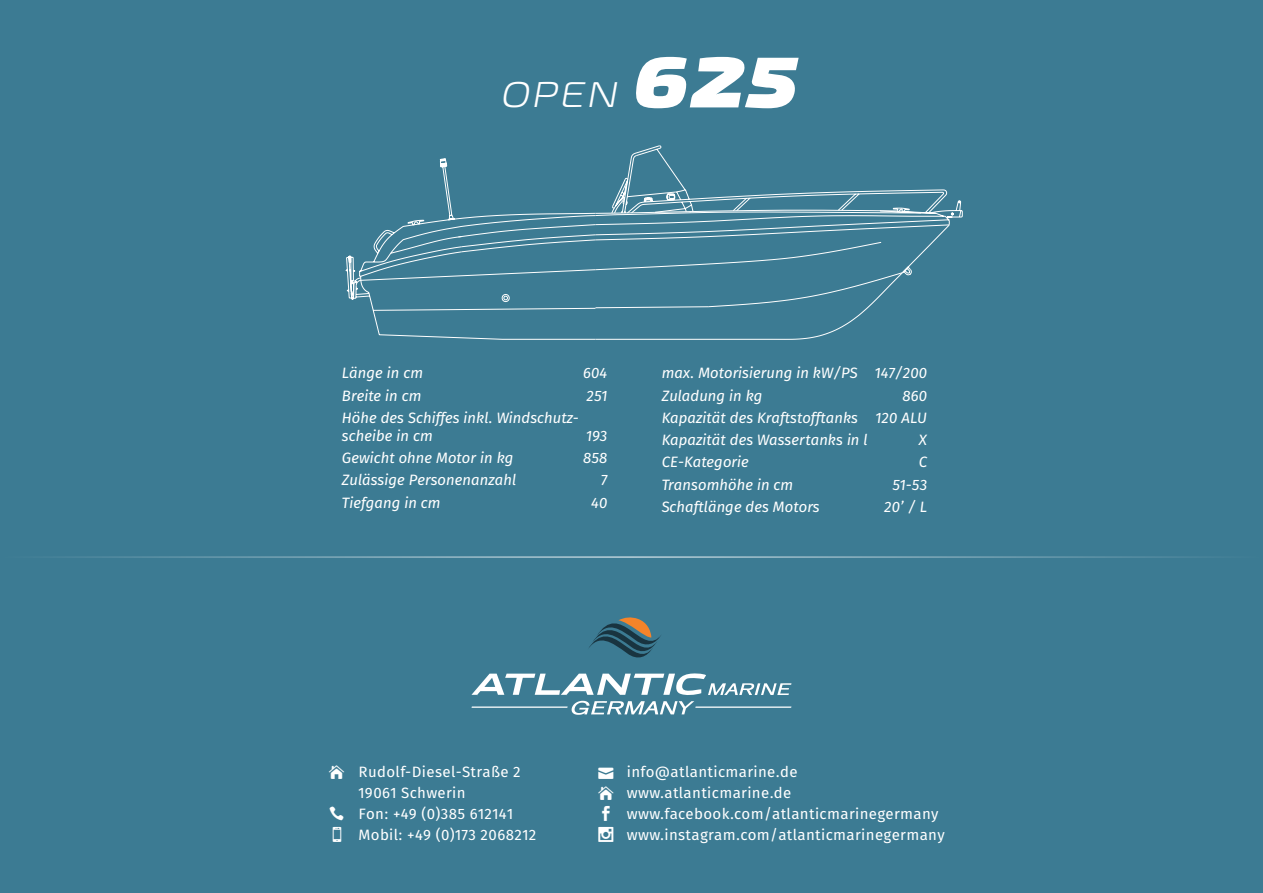
<style>
.page{position:relative;width:1263px;height:893px;background:#3c7b93}
.page>*{position:absolute;margin:0;border:0;box-sizing:border-box;transform-origin:0 0}
.t1{font:italic 300 expanded 36px "Exo 2";color:#fff}
.t2{font:italic 15px/22.2px "Fira Sans OT";color:#fff}
.t3{font:15px/21px "Fira Sans OT";letter-spacing:.025em;color:#fff}
.s1{font-weight:900;font-size:72px}
</style>
<div class="page">
<hr style="left:0;top:557px;width:1263px;height:1px;background:#fff">
<svg style="left:345px;top:255px;width:523px;height:85px"></svg>
<svg style="left:350px;top:225px;width:57px;height:77px"></svg>
<svg style="left:407px;top:145px;width:556px;height:163px"></svg>
<svg style="left:589px;top:617px;width:72px;height:41px"></svg>
<svg style="left:471px;top:673px;width:320px;height:42px"></svg>
<hr style="left:471px;top:706px;width:97px;height:2px;background:#fff">
<hr style="left:695px;top:706px;width:96px;height:2px;background:#fff">
<h1 class="t1" style="left:499px;top:74px;width:313px">OPEN <span class="s1">625</span></h1>
<p class="t2" style="left:342px;top:363px;width:83px">Länge in cm</p>
<p class="t2" style="left:583px;top:363px;width:26px">604</p>
<p class="t2" style="left:342px;top:385px;width:81px">Breite in cm</p>
<p class="t2" style="left:586px;top:385px;width:22px">251</p>
<p class="t2" style="left:342px;top:410px;width:239px;line-height:18px">Höhe des Schiffes inkl. Windschutz&shy;scheibe in cm</p>
<p class="t2" style="left:586px;top:426px;width:23px">193</p>
<p class="t2" style="left:342px;top:448px;width:173px">Gewicht ohne Motor in kg</p>
<p class="t2" style="left:583px;top:448px;width:26px">858</p>
<p class="t2" style="left:342px;top:470px;width:176px">Zulässige Personenanzahl</p>
<p class="t2" style="left:601px;top:470px;width:8px">7</p>
<p class="t2" style="left:342px;top:492px;width:100px">Tiefgang in cm</p>
<p class="t2" style="left:591px;top:492px;width:18px">40</p>
<p class="t2" style="left:662px;top:363px;width:267px">max. Motorisierung in kW/PS 147/200<br>Zuladung in kg</p>
<p class="t2" style="left:662px;top:385px;width:267px;text-align:justify;text-indent:241px">860<br>Kapazität des Kraftstofftanks 120 ALU Kapazität des Wassertanks in l</p>
<p class="t2" style="left:919px;top:430px;width:10px">X</p>
<p class="t2" style="left:662px;top:452px;width:89px">CE-Kategorie</p>
<p class="t2" style="left:919px;top:452px;width:10px">C</p>
<p class="t2" style="left:662px;top:474px;width:133px">Transomhöhe in cm</p>
<p class="t2" style="left:892px;top:474px;width:36px">51-53</p>
<p class="t2" style="left:662px;top:497px;width:160px">Schaftlänge des Motors</p>
<p class="t2" style="left:884px;top:497px;width:44px">20’ / L</p>
<p class="t3" style="left:359px;top:762px;width:179px">Rudolf-Diesel-Straße 2<br>19061 Schwerin<br>Fon: +49 (0)385 612141<br>Mobil: +49 (0)173 2068212</p>
<p class="t3" style="left:627px;top:762px;width:319px">info@atlanticmarine.de www.atlanticmarine.de www.facebook.com/atlanticmarinegermany www.instagram.com/atlanticmarinegermany</p>
</div>
